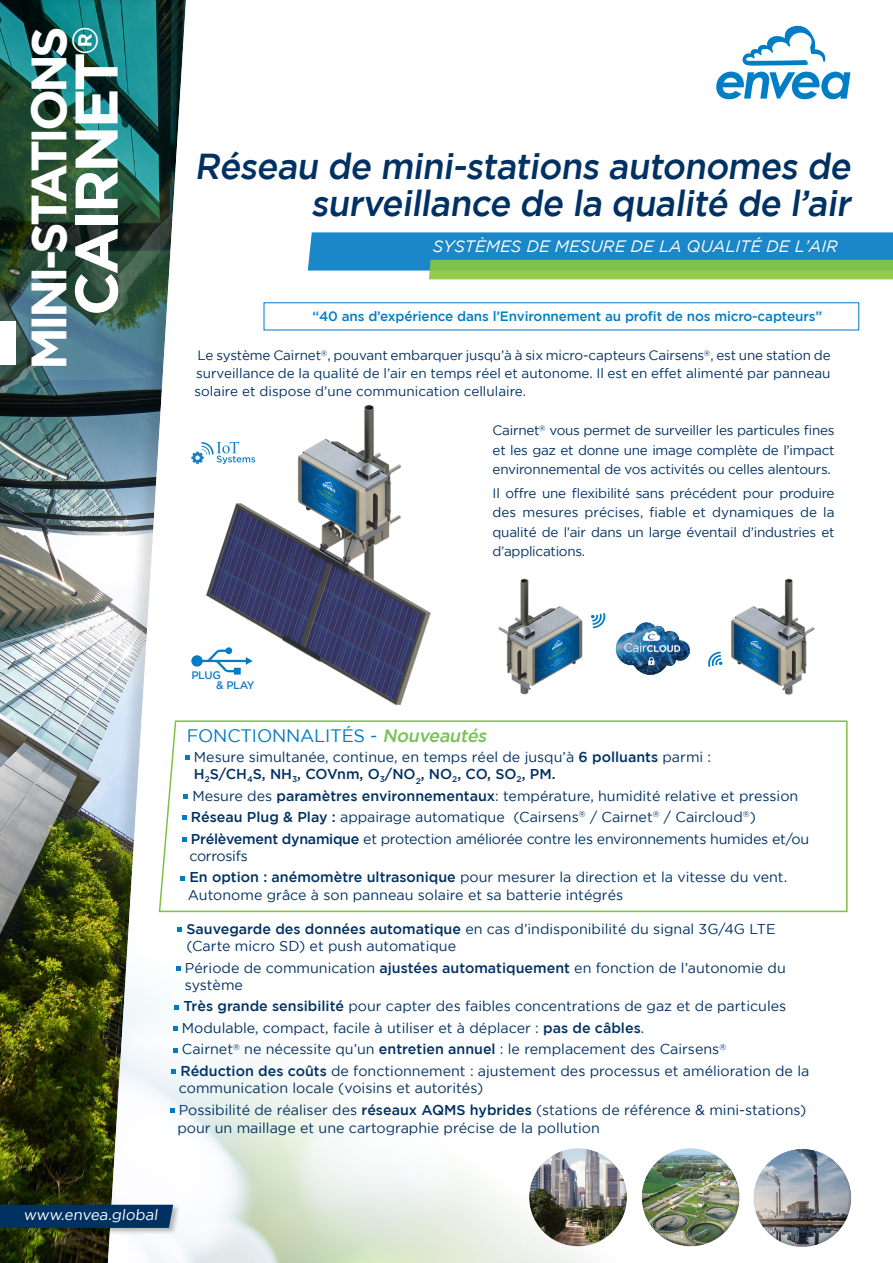
<style>
.page{position:relative;width:893px;height:1263px;background:#fff}
.page>*{position:absolute;margin:0;border:0;box-sizing:border-box;transform-origin:0 0}
.t1{font:700 60px "Gotham";letter-spacing:-.05em;color:#fff}
.t2{font:700 49.5px "Gotham";letter-spacing:-.08em;color:#fff}
.t3{font:500 36px/37.5px "Gotham";color:#003163;text-align:right}
.t4{font:18px "Gotham";letter-spacing:-.01em;color:#007ac2}
.t5{font:italic 16.5px "Gotham";color:#fff}
.t6{font:15px "Gotham";color:#fff}
.t7{font:14.25px/17.2px "Gotham";color:#003163}
.t8{font:14.25px/17.2px "Gotham";letter-spacing:-.02em;color:#003163}
.TEXTES_BulletPoint{font:13.5px/19.5px "Gotham";letter-spacing:-.02em;color:#003163;text-align:justify}
.TEXTES_BulletPoint-2{font:500 13.5px "Gotham";letter-spacing:-.01em;color:#007ec5}
.TEXTES_BulletPoint-3{font:500 10.95px "Gotham";letter-spacing:-.03em;color:#1680c3}
.s1{font-weight:500;font-style:italic;color:#79c256}
.s2{font-weight:500}
</style>
<div class="page">
<div style="left:0;top:0;width:189px;height:1263px;background:#231f20;opacity:.15"></div>
<div style="left:0;top:1203px;width:180px;height:32px;background:#231f20;opacity:.31"></div>
<div style="left:0;top:1205px;width:173px;height:23px;background:#003163"></div>
<svg style="left:308px;top:232px;width:585px;height:47px;background:#49a0a3"></svg>
<img style="left:206px;top:404px;width:225px;height:302px">
<svg style="left:191px;top:442px;width:64px;height:22px"></svg>
<div style="left:0;top:321px;width:15px;height:44px;background:#fff"></div>
<svg style="left:716px;top:72px;width:134px;height:27px"></svg>
<svg style="left:742px;top:25px;width:84px;height:41px"></svg>
<img style="left:522px;top:1148px;width:218px;height:115px">
<img style="left:753px;top:1148px;width:99px;height:99px">
<svg style="left:191px;top:647px;width:62px;height:27px"></svg>
<svg style="left:591px;top:613px;width:15px;height:15px"></svg>
<svg style="left:708px;top:652px;width:15px;height:15px"></svg>
<img style="left:731px;top:578px;width:84px;height:117px">
<img style="left:498px;top:578px;width:85px;height:117px">
<img style="left:615px;top:622px;width:76px;height:53px">
<svg style="left:158px;top:720px;width:690px;height:193px"></svg>
<svg style="left:185px;top:755px;width:5px;height:5px"></svg>
<svg style="left:184px;top:794px;width:4px;height:4px"></svg>
<svg style="left:182px;top:816px;width:5px;height:4px"></svg>
<svg style="left:182px;top:837px;width:5px;height:4px"></svg>
<svg style="left:181px;top:876px;width:4px;height:4px"></svg>
<svg style="left:178px;top:927px;width:4px;height:5px"></svg>
<svg style="left:176px;top:966px;width:5px;height:4px"></svg>
<svg style="left:175px;top:1005px;width:4px;height:4px"></svg>
<svg style="left:173px;top:1026px;width:5px;height:5px"></svg>
<svg style="left:173px;top:1048px;width:5px;height:4px"></svg>
<svg style="left:172px;top:1069px;width:4px;height:5px"></svg>
<svg style="left:170px;top:1108px;width:5px;height:4px"></svg>
<p class="t2" style="left:20px;top:370px;width:345px;rotate:-90deg">MINI-STATIONS</p>
<p class="t1" style="left:62px;top:316px;width:291px;rotate:-90deg">CAIRNET<sup>®</sup></p>
<p class="t3" style="left:195px;top:146px;width:663px">Réseau de mini-stations autonomes de surveillance de la qualité de l’air</p>
<p class="t5" style="left:433px;top:237px;width:407px">SYSTÈMES DE MESURE DE LA QUALITÉ DE L’AIR</p>
<p class="TEXTES_BulletPoint-2" style="left:313px;top:308px;width:511px">“40 ans d’expérience dans l’Environnement au profit de nos micro-capteurs”</p>
<p class="TEXTES_BulletPoint" style="left:195px;top:346px;width:638px;line-height:18px">Le système Cairnet<sup>®</sup>, pouvant embarquer jusqu’à à six micro-capteurs Cairsens<sup>®</sup>, est une station de surveillance de la qualité de l’air en temps réel et autonome. Il est en effet alimenté par panneau solaire et dispose d’une communication cellulaire.</p>
<p class="TEXTES_BulletPoint" style="left:493px;top:420px;width:344px">Cairnet<sup>®</sup> vous permet de surveiller les particules fines et les gaz et donne une image complète de l’impact environnemental de vos activités ou celles alentours.</p>
<p class="TEXTES_BulletPoint" style="left:493px;top:483px;width:344px">Il offre une flexibilité sans précédent pour produire des mesures précises, fiable et dynamiques de la qualité de l’air dans un large éventail d’industries et d’applications.</p>
<p class="TEXTES_BulletPoint-3" style="left:191px;top:668px;width:31px">PLUG</p>
<p class="TEXTES_BulletPoint-3" style="left:216px;top:679px;width:40px">&amp; PLAY</p>
<p class="t4" style="left:187px;top:725px;width:305px">FONCTIONNALITÉS - <span class="s1">Nouveautés</span></p>
<p class="t7" style="left:194px;top:748px;width:519px">Mesure simultanée, continue, en temps réel de jusqu’à <span class="s2">6 polluants</span> parmi :<br><span class="s2">H</span><sub>2</sub><span class="s2">S/CH</span><sub>4</sub><span class="s2">S, NH</span><sub>3</sub><span class="s2">, COVnm, O</span><sub>3</sub><span class="s2">/NO</span><sub>2</sub><span class="s2">, NO</span><sub>2</sub><span class="s2">, CO, SO</span><sub>2</sub><span class="s2">, PM.</span></p>
<p class="t7" style="left:192px;top:787px;width:607px">Mesure des <span class="s2">paramètres environnementaux</span>: température, humidité relative et pression</p>
<p class="t7" style="left:191px;top:808px;width:566px"><span class="s2">Réseau Plug &amp; Play :</span> appairage automatique (Cairsens<sup>®</sup> / Cairnet<sup>®</sup> / Caircloud<sup>®</sup>)</p>
<p class="t8" style="left:189px;top:830px;width:621px"><span class="s2">Prélèvement dynamique</span> et protection améliorée contre les environnements humides et/ou corrosifs</p>
<p class="t7" style="left:188px;top:868px;width:601px"><span class="s2">En option : anémomètre ultrasonique</span> pour mesurer la direction et la vitesse du vent.<br>Autonome grâce à son panneau solaire et sa batterie intégrés</p>
<p class="t7" style="left:186px;top:920px;width:591px"><span class="s2">Sauvegarde des données automatique</span> en cas d’indisponibilité du signal 3G/4G LTE (Carte micro SD) et push automatique</p>
<p class="t7" style="left:185px;top:959px;width:602px">Période de communication <span class="s2">ajustées automatiquement</span> en fonction de l’autonomie du système</p>
<p class="t7" style="left:183px;top:997px;width:604px"><span class="s2">Très grande sensibilité</span> pour capter des faibles concentrations de gaz et de particules</p>
<p class="t7" style="left:182px;top:1019px;width:464px">Modulable, compact, facile à utiliser et à déplacer : <span class="s2">pas de câbles</span>.</p>
<p class="t7" style="left:182px;top:1040px;width:546px">Cairnet<sup>®</sup> ne nécessite qu’un <span class="s2">entretien annuel</span> : le remplacement des Cairsens<sup>®</sup></p>
<p class="t7" style="left:179px;top:1062px;width:632px"><span class="s2">Réduction des coûts</span> de fonctionnement : ajustement des processus et amélioration de la communication locale (voisins et autorités)</p>
<p class="t7" style="left:177px;top:1100px;width:631px;line-height:18px">Possibilité de réaliser des <span class="s2">réseaux AQMS hybrides</span> (stations de référence &amp; mini-stations) pour un maillage et une cartographie précise de la pollution</p>
<p class="t6" style="left:23px;top:1206px;width:138px">www.envea.global</p>
</div>
